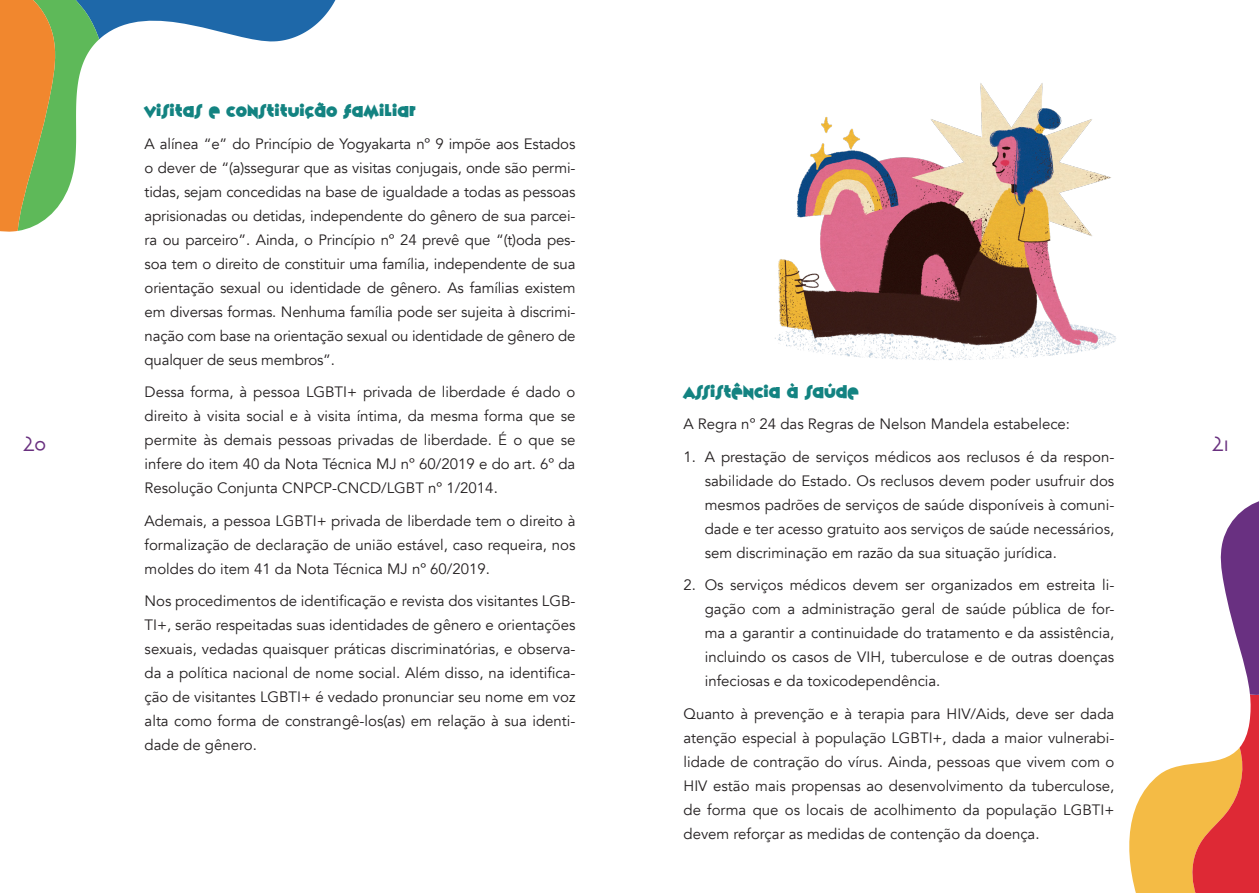
<style>
.page{position:relative;width:1259px;height:893px;background:#fff}
.page>*{position:absolute;margin:0;border:0;box-sizing:border-box;transform-origin:0 0}
.t1{font:300 18px "Variex OT";color:#69307f}
.t2{font:15px/24px "Avenir";color:#231f20;text-align:justify}
.t3{font:700 15px "Variex OT";color:#138381}
</style>
<div class="page">
<svg style="left:0;top:0;width:336px;height:232px"></svg>
<svg style="left:1129px;top:501px;width:130px;height:392px"></svg>
<img style="left:775px;top:83px;width:341px;height:277px">
<p class="t3" style="left:145px;top:103px;width:273px">VISITAS E CONSTITUIÇÃO FAMILIAR</p>
<p class="t2" style="left:145px;top:132px;width:432px">A alínea “e” do Princípio de Yogyakarta nº 9 impõe aos Estados o dever de “(a)ssegurar que as visitas conjugais, onde são permi&shy;tidas, sejam concedidas na base de igualdade a todas as pessoas aprisionadas ou detidas, independente do gênero de sua parcei&shy;ra ou parceiro”. Ainda, o Princípio nº 24 prevê que “(t)oda pes&shy;soa tem o direito de constituir uma família, independente de sua orientação sexual ou identidade de gênero. As famílias existem em diversas formas. Nenhuma família pode ser sujeita à discrimi&shy;nação com base na orientação sexual ou identidade de gênero de qualquer de seus membros”.</p>
<p class="t2" style="left:145px;top:380px;width:432px">Dessa forma, à pessoa LGBTI+ privada de liberdade é dado o direito à visita social e à visita íntima, da mesma forma que se permite às demais pessoas privadas de liberdade. É o que se infere do item 40 da Nota Técnica MJ nº 60/2019 e do art. 6º da Resolução Conjunta CNPCP-CNCD/LGBT nº 1/2014.</p>
<p class="t2" style="left:145px;top:509px;width:432px">Ademais, a pessoa LGBTI+ privada de liberdade tem o direito à formalização de declaração de união estável, caso requeira, nos moldes do item 41 da Nota Técnica MJ nº 60/2019.</p>
<p class="t2" style="left:145px;top:589px;width:432px">Nos procedimentos de identificação e revista dos visitantes LGB-TI+, serão respeitadas suas identidades de gênero e orientações sexuais, vedadas quaisquer práticas discriminatórias, e observa&shy;da a política nacional de nome social. Além disso, na identifica&shy;ção de visitantes LGBTI+ é vedado pronunciar seu nome em voz alta como forma de constrangê-los(as) em relação à sua identi&shy;dade de gênero.</p>
<p class="t3" style="left:683px;top:384px;width:177px">ASSISTÊNCIA À SAÚDE</p>
<p class="t2" style="left:683px;top:413px;width:388px">A Regra nº 24 das Regras de Nelson Mandela estabelece:</p>
<p class="t2" style="left:705px;top:445px;width:411px;text-indent:-21px">1. A prestação de serviços médicos aos reclusos é da respon&shy;sabilidade do Estado. Os reclusos devem poder usufruir dos mesmos padrões de serviços de saúde disponíveis à comuni&shy;dade e ter acesso gratuito aos serviços de saúde necessários, sem discriminação em razão da sua situação jurídica.</p>
<p class="t2" style="left:705px;top:574px;width:411px;text-indent:-21px">2. Os serviços médicos devem ser organizados em estreita li&shy;gação com a administração geral de saúde pública de for&shy;ma a garantir a continuidade do tratamento e da assistência, incluindo os casos de VIH, tuberculose e de outras doenças infeciosas e da toxicodependência.</p>
<p class="t2" style="left:683px;top:702px;width:432px">Quanto à prevenção e à terapia para HIV/Aids, deve ser dada atenção especial à população LGBTI+, dada a maior vulnerabi&shy;lidade de contração do vírus. Ainda, pessoas que vivem com o HIV estão mais propensas ao desenvolvimento da tuberculose, de forma que os locais de acolhimento da população LGBTI+ devem reforçar as medidas de contenção da doença.</p>
<p class="t1" style="left:24px;top:436px;width:24px">20</p>
<p class="t1" style="left:1212px;top:436px;width:18px">21</p>
</div>
